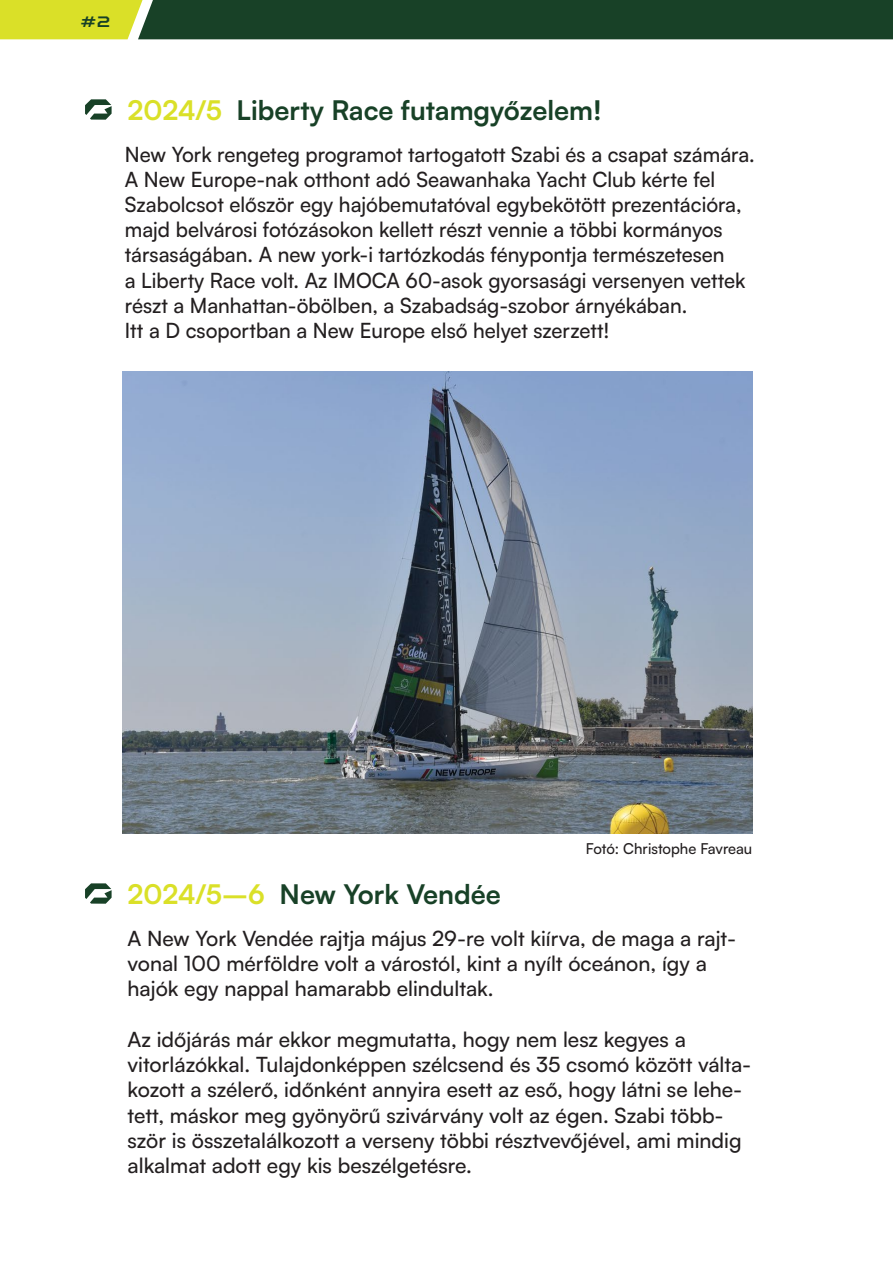
<style>
.page{position:relative;width:893px;height:1263px;background:#fff}
.page>*{position:absolute;margin:0;border:0;box-sizing:border-box;transform-origin:0 0}
.t1{font:700 27px "Satoshi";color:#184127}
.t2{font:500 21px/25.2px "Satoshi";color:#231f20}
.t3{font:500 15px "Satoshi";color:#231f20}
.t4{font:15px "TT Octosquares Exp D Bold";color:#174026}
.s1{color:#dae028}
</style>
<div class="page">
<svg style="left:0;top:0;width:893px;height:39px;background:#385b29"></svg>
<svg style="left:85px;top:883px;width:27px;height:21px"></svg>
<svg style="left:85px;top:99px;width:27px;height:21px"></svg>
<img style="left:122px;top:372px;width:630px;height:461px">
<p class="t4" style="left:81px;top:13px;width:31px">#2</p>
<p class="t1" style="left:128px;top:90px;width:476px"><span class="s1">2024/5</span> Liberty Race futamgyőzelem!</p>
<p class="t2" style="left:125px;top:140px;width:631px">New York rengeteg programot tartogatott Szabi és a csapat számára.<br>A New Europe-nak otthont adó Seawanhaka Yacht Club kérte fel Szabolcsot először egy hajóbemutatóval egybekötött prezentációra, majd belvárosi fotózásokon kellett részt vennie a többi kormányos társaságában. A new york-i tartózkodás fénypontja természetesen<br>a Liberty Race volt. Az IMOCA 60-asok gyorsasági versenyen vettek részt a Manhattan-öbölben, a Szabadság-szobor árnyékában.<br>Itt a D csoportban a New Europe első helyet szerzett!</p>
<p class="t1" style="left:128px;top:874px;width:375px"><span class="s1">2024/5–6</span> New York Vendée</p>
<p class="t3" style="left:586px;top:838px;width:168px">Fotó: Christophe Favreau</p>
<p class="t2" style="left:128px;top:925px;width:610px">A New York Vendée rajtja május 29-re volt kiírva, de maga a rajt&shy;vonal 100 mérföldre volt a várostól, kint a nyílt óceánon, így a hajók egy nappal hamarabb elindultak.</p>
<p class="t2" style="left:128px;top:1026px;width:625px">Az időjárás már ekkor megmutatta, hogy nem lesz kegyes a vitorlázókkal. Tulajdonképpen szélcsend és 35 csomó között válta&shy;kozott a szélerő, időnként annyira esett az eső, hogy látni se lehe&shy;tett, máskor meg gyönyörű szivárvány volt az égen. Szabi több&shy;ször is összetalálkozott a verseny többi résztvevőjével, ami mindig alkalmat adott egy kis beszélgetésre.</p>
</div>
